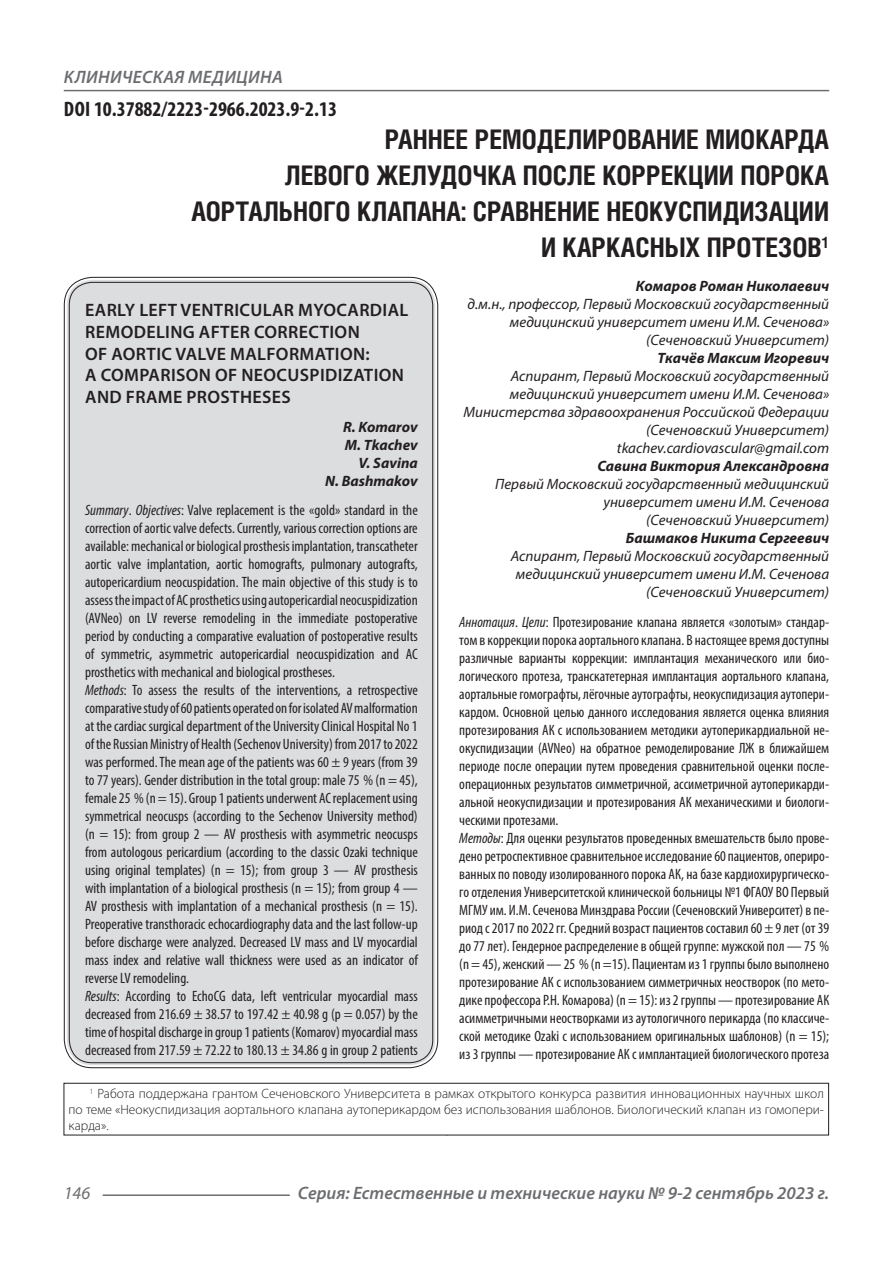
<style>
.page{position:relative;width:893px;height:1263px;background:#fff}
.page>*{position:absolute;margin:0;border:0;box-sizing:border-box;transform-origin:0 0}
.Статья_название{font:700 27px/36px "Helios Cond C";color:#231f20;text-align:right}
.ДОИ{font:700 condensed 21px "Myriad Pro";color:#231f20}
.Статья_название_англ{font:600 18px/21.6px "Myriad Pro";letter-spacing:.02em;color:#231f20}
.t1{font:italic 600 18px "Myriad Pro";color:#6c6d70}
.t2{font:italic 600 18px "Myriad Pro";letter-spacing:.02em;color:#6c6d70}
.t3{font:italic 18px "Myriad Pro";color:#6c6d70}
.Статья_аннотация_анг{font:condensed 15px/18px "Myriad Pro";color:#231f20;text-align:justify}
.Статья_аннотация_тек{font:condensed 15px/18px "Myriad Pro";color:#231f20;text-align:justify}
.Статья_автор_инфо{font:italic 15px/18px "Myriad Pro";color:#231f20;text-align:right}
.Статья_автор_инфо-2{font:italic 700 15px "Myriad Pro";color:#231f20}
.Статья_автор_англ{font:italic 700 15px "Myriad Pro";color:#231f20}
.Сноска{font:300 13.5px/16.2px "Myriad Pro";color:#231f20;text-align:justify}
.s1{font-style:italic}
</style>
<div class="page">
<hr style="left:103px;top:1194px;width:187px;height:2px;background:#6c6d70">
<hr style="left:64px;top:90px;width:765px;height:1px;background:#6c6d70">
<div style="left:67px;top:280px;width:368px;height:785px;background:#dcdddf;border-radius:26px"></div>
<div style="left:64px;top:1083px;width:765px;height:52px;border:1px solid #231f20"></div>
<p class="t2" style="left:64px;top:66px;width:220px">КЛИНИЧЕСКАЯ МЕДИЦИНА</p>
<p class="ДОИ" style="left:64px;top:96px;width:274px">DOI 10.37882/2223-2966.2023.9-2.13</p>
<p class="Статья_название" style="left:191px;top:121px;width:639px">РАННЕЕ РЕМОДЕЛИРОВАНИЕ МИОКАРДА<br>ЛЕВОГО ЖЕЛУДОЧКА ПОСЛЕ КОРРЕКЦИИ ПОРОКА АОРТАЛЬНОГО КЛАПАНА: СРАВНЕНИЕ НЕОКУСПИДИЗАЦИИ И КАРКАСНЫХ ПРОТЕЗОВ<sup>1</sup></p>
<p class="Статья_автор_инфо-2" style="left:636px;top:276px;width:195px">Комаров Роман Николаевич</p>
<p class="Статья_автор_инфо" style="left:468px;top:295px;width:363px">д.м.н., профессор, Первый Московский государственный медицинский университет имени И.М. Сеченова» (Сеченовский Университет)</p>
<p class="Статья_автор_инфо-2" style="left:658px;top:348px;width:173px">Ткачёв Максим Игоревич</p>
<p class="Статья_автор_инфо" style="left:463px;top:367px;width:367px">Аспирант, Первый Московский государственный медицинский университет имени И.М. Сеченова» Министерства здравоохранения Российской Федерации (Сеченовский Университет)</p>
<p class="Статья_автор_инфо" style="left:617px;top:439px;width:214px">tkachev.cardiovascular@gmail.com</p>
<p class="Статья_автор_инфо-2" style="left:597px;top:456px;width:233px">Савина Виктория Александровна</p>
<p class="Статья_автор_инфо" style="left:495px;top:475px;width:335px">Первый Московский государственный медицинский университет имени И.М. Сеченова<br>(Сеченовский Университет)</p>
<p class="Статья_автор_инфо-2" style="left:626px;top:528px;width:205px">Башмаков Никита Сергеевич</p>
<p class="Статья_автор_инфо" style="left:511px;top:547px;width:320px">Аспирант, Первый Московский государственный медицинский университет имени И.М. Сеченова (Сеченовский Университет)</p>
<p class="Статья_аннотация_тек" style="left:459px;top:613px;width:371px"><span class="s1">Аннотация</span>. <span class="s1">Цели</span>: Протезирование клапана является «золотым» стандар&shy;том в коррекции порока аортального клапана. В настоящее время доступны различные варианты коррекции: имплантация механического или био&shy;логического протеза, транскатетерная имплантация аортального клапана, аортальные гомографты, лёгочные аутографты, неокуспидизация аутопери&shy;кардом. Основной целью данного исследования является оценка влияния протезирования АК с использованием методики аутоперикардиальной не&shy;окуспидизации (AVNeo) на обратное ремоделирование ЛЖ в ближайшем периоде после операции путем проведения сравнительной оценки после&shy;операционных результатов симметричной, ассиметричной аутоперикарди&shy;альной неокуспидизации и протезирования АК механическими и биологи&shy;ческими протезами.</p>
<p class="Статья_аннотация_тек" style="left:459px;top:829px;width:371px"><span class="s1">Методы</span>: Для оценки результатов проведенных вмешательств было прове&shy;дено ретроспективное сравнительное исследование 60 пациентов, опериро&shy;ванных по поводу изолированного порока АК, на базе кардиохирургическо&shy;го отделения Университетской клинической больницы №1 ФГАОУ ВО Первый МГМУ им. И.М. Сеченова Минздрава России (Сеченовский Университет) в пе&shy;риод с 2017 по 2022 гг. Средний возраст пациентов составил 60 ± 9 лет (от 39 до 77 лет). Гендерное распределение в общей группе: мужской пол — 75 % (n = 45), женский — 25 % (n =15). Пациентам из 1 группы было выполнено протезирование АК с использованием симметричных неостворок (по мето&shy;дике профессора Р.Н. Комарова) (n = 15): из 2 группы — протезирование АК асимметричными неостворками из аутологичного перикарда (по классиче&shy;ской методике Ozaki c использованием оригинальных шаблонов) (n = 15); из 3 группы — протезирование АК с имплантацией биологического протеза</p>
<p class="Статья_название_англ" style="left:85px;top:299px;width:325px">EARLY LEFT VENTRICULAR MYOCARDIAL<br>REMODELING AFTER CORRECTION<br>OF AORTIC VALVE MALFORMATION:<br>A COMPARISON OF NEOCUSPIDIZATION<br>AND FRAME PROSTHESES</p>
<p class="Статья_автор_англ" style="left:343px;top:417px;width:76px">R. Komarov</p>
<p class="Статья_автор_англ" style="left:345px;top:435px;width:74px">M. Tkachev</p>
<p class="Статья_автор_англ" style="left:358px;top:453px;width:61px">V. Savina</p>
<p class="Статья_автор_англ" style="left:325px;top:471px;width:94px">N. Bashmakov</p>
<p class="Статья_аннотация_анг" style="left:85px;top:501px;width:334px"><span class="s1">Summary</span>. <span class="s1">Objectives</span>: Valve replacement is the «gold» standard in the correction of aortic valve defects. Currently, various correction options are available: mechanical or biological prosthesis implantation, transcatheter aortic valve implantation, aortic homografts, pulmonary autografts, autopericardium neocuspidation. The main objective of this study is to assess the impact of AC prosthetics using autopericardial neocuspidization (AVNeo) on LV reverse remodeling in the immediate postoperative period by conducting a comparative evaluation of postoperative results of symmetric, asymmetric autopericardial neocuspidization and AC prosthetics with mechanical and biological prostheses.</p>
<p class="Статья_аннотация_анг" style="left:85px;top:681px;width:334px"><span class="s1">Methods</span>: To assess the results of the interventions, a retrospective comparative study of 60 patients operated on for isolated AV malformation at the cardiac surgical department of the University Clinical Hospital No 1 of the Russian Ministry of Health (Sechenov University) from 2017 to 2022 was performed. The mean age of the patients was 60 ± 9 years (from 39 to 77 years). Gender distribution in the total group: male 75 % (n = 45), female 25 % (n = 15). Group 1 patients underwent AC replacement using symmetrical neocusps (according to the Sechenov University method) (n = 15): from group 2 — AV prosthesis with asymmetric neocusps from autologous pericardium (according to the classic Ozaki technique using original templates) (n = 15); from group 3 — AV prosthesis with implantation of a biological prosthesis (n = 15); from group 4 — AV prosthesis with implantation of a mechanical prosthesis (n = 15).<br>Preoperative transthoracic echocardiography data and the last follow-up before discharge were analyzed. Decreased LV mass and LV myocardial mass index and relative wall thickness were used as an indicator of reverse LV remodeling.</p>
<p class="Статья_аннотация_анг" style="left:85px;top:987px;width:334px"><span class="s1">Results</span>: According to EchoCG data, left ventricular myocardial mass decreased from 216.69 ± 38.57 to 197.42 ± 40.98 g (p = 0.057) by the time of hospital discharge in group 1 patients (Komarov) myocardial mass decreased from 217.59 ± 72.22 to 180.13 ± 34.86 g in group 2 patients</p>
<p class="Сноска" style="left:69px;top:1085px;width:757px;text-indent:21px"><sup>1</sup> Работа поддержана грантом Сеченовского Университета в рамках открытого конкурса развития инновационных научных школ по теме «Неокуспидизация аортального клапана аутоперикардом без использования шаблонов. Биологический клапан из гомопери&shy;карда».</p>
<p class="t3" style="left:64px;top:1182px;width:28px">146</p>
<p class="t1" style="left:298px;top:1182px;width:533px">Серия: Естественные и технические науки № 9-2 сентябрь 2023 г.</p>
</div>
